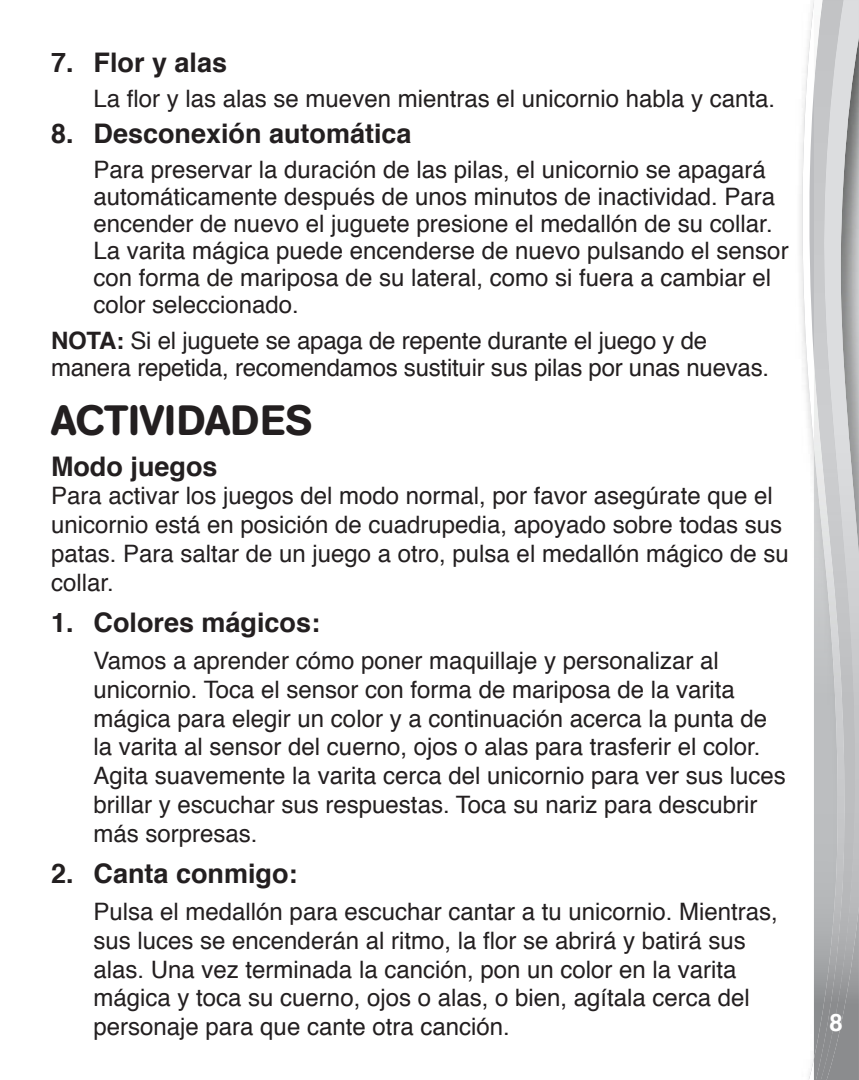
<style>
.page{position:relative;width:859px;height:1080px;background:#fff}
.page>*{position:absolute;margin:0;border:0;box-sizing:border-box;transform-origin:0 0}
.t1{font:500 42px "AG Book Rounded";color:#231f20}
.t2{font:700 27px "Helvetica";color:#231f20}
.t3{font:24px/28.8px "Helvetica";color:#231f20}
.t4{font:700 24px "Helvetica";color:#fff}
.s1{font-weight:700}
</style>
<div class="page">
<svg style="left:802px;top:0;width:12px;height:1080px"></svg>
<img style="left:857px;top:0;width:2px;height:1080px">
<img style="left:847px;top:0;width:10px;height:1080px">
<img style="left:814px;top:0;width:33px;height:1080px">
<p class="t2" style="left:51px;top:44px;width:178px">7. Flor y alas</p>
<p class="t3" style="left:94px;top:86px;width:683px">La flor y las alas se mueven mientras el unicornio habla y canta.</p>
<p class="t2" style="left:51px;top:115px;width:362px">8. Desconexión automática</p>
<p class="t3" style="left:94px;top:158px;width:697px;line-height:27px">Para preservar la duración de las pilas, el unicornio se apagará automáticamente después de unos minutos de inactividad. Para encender de nuevo el juguete presione el medallón de su collar.<br>La varita mágica puede encenderse de nuevo pulsando el sensor con forma de mariposa de su lateral, como si fuera a cambiar el color seleccionado.</p>
<p class="t3" style="left:51px;top:328px;width:720px;line-height:27px"><span class="s1">NOTA:</span> Si el juguete se apaga de repente durante el juego y de manera repetida, recomendamos sustituir sus pilas por unas nuevas.</p>
<h1 class="t1" style="left:51px;top:396px;width:262px">ACTIVIDADES</h1>
<p class="t2" style="left:51px;top:448px;width:168px">Modo juegos</p>
<p class="t3" style="left:51px;top:483px;width:739px">Para activar los juegos del modo normal, por favor asegúrate que el unicornio está en posición de cuadrupedia, apoyado sobre todas sus patas. Para saltar de un juego a otro, pulsa el medallón mágico de su collar.</p>
<p class="t2" style="left:51px;top:604px;width:271px">1. Colores mágicos:</p>
<p class="t3" style="left:94px;top:648px;width:694px">Vamos a aprender cómo poner maquillaje y personalizar al unicornio. Toca el sensor con forma de mariposa de la varita mágica para elegir un color y a continuación acerca la punta de la varita al sensor del cuerno, ojos o alas para trasferir el color.<br>Agita suavemente la varita cerca del unicornio para ver sus luces brillar y escuchar sus respuestas. Toca su nariz para descubrir más sorpresas.</p>
<p class="t2" style="left:51px;top:855px;width:248px">2. Canta conmigo:</p>
<p class="t3" style="left:94px;top:899px;width:686px">Pulsa el medallón para escuchar cantar a tu unicornio. Mientras, sus luces se encenderán al ritmo, la flor se abrirá y batirá sus alas. Una vez terminada la canción, pon un color en la varita mágica y toca su cuerno, ojos o alas, o bien, agítala cerca del personaje para que cante otra canción.</p>
<p class="t4" style="left:829px;top:1006px;width:15px">8</p>
</div>
